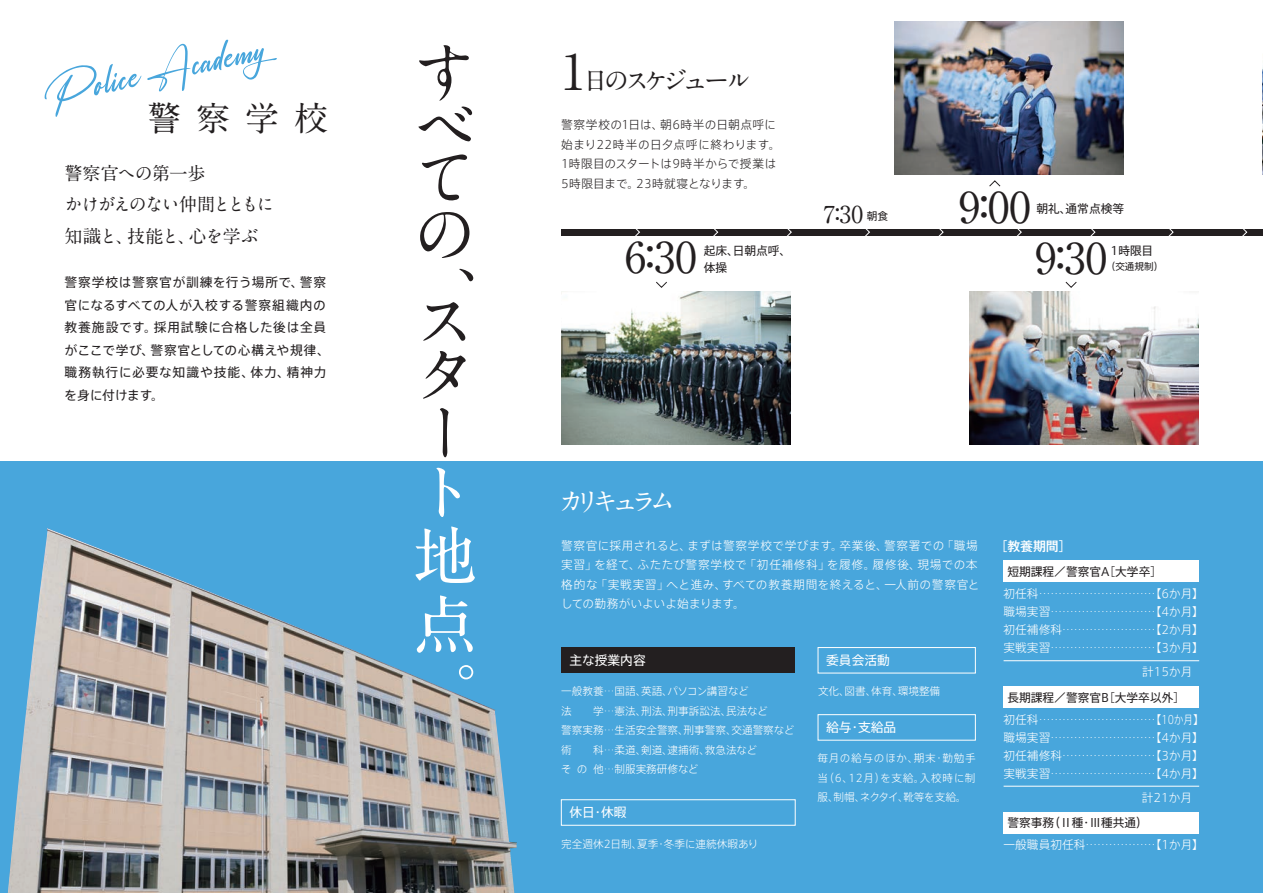
<style>
.page{position:relative;width:1263px;height:893px;background:#fff}
.page>*{position:absolute;margin:0;border:0;box-sizing:border-box;transform-origin:0 0}
.t1{font:700 64.5px/58.8px "A1 Mincho Std";color:#231f20}
.t2{font:700 64.5px/66.3px "A1 Mincho Std";color:#fff}
.t3{font:55.35px "Rosellinda Alyamore";color:#48a6dc}
.t4{font:700 48.9px "A1 Mincho Std";color:#231f20}
.t5{font:700 42.45px "A1 Mincho Std";color:#231f20}
.t6{font:700 34.05px "A1 Mincho Std";color:#231f20}
.t7{font:700 25.5px "A1 Mincho Std";letter-spacing:-.195em;color:#231f20}
.t8{font:700 25.5px "A1 Mincho Std";letter-spacing:-.28em;color:#fff}
.t9{font:700 23.4px "A1 Mincho Std";color:#231f20}
.t10{font:700 18px "A1 Mincho Std";letter-spacing:-.11em;color:#231f20}
.t11{font:700 18px "A1 Mincho Std";letter-spacing:-.07em;color:#231f20}
.t12{font:700 18px "A1 Mincho Std";letter-spacing:-.025em;color:#231f20}
.t13{font:12.75px/22.5px "Axis Std";letter-spacing:.045em;color:#231f20}
.t14{font:12.75px "Axis Std";color:#fff}
.t15{font:500 12.75px "Axis Std";color:#fff}
.t16{font:300 11.7px/18px "Axis Std";letter-spacing:.005em;color:#fff;text-align:justify}
.t17{font:11.7px/16.5px "Axis Std";color:#231f20}
.t18{font:300 11.7px "Axis Std";letter-spacing:.02em;color:#231f20}
.t19{font:300 11.7px "Axis Std";letter-spacing:.04em;color:#231f20}
.t20{font:300 11.7px "Axis Std";letter-spacing:.05em;color:#fff}
.t21{font:300 11.7px "Axis Std";letter-spacing:.025em;color:#fff}
.t22{font:300 11.7px "Axis Std";letter-spacing:.04em;color:#fff}
.t23{font:300 11.7px "Axis Std";letter-spacing:-.01em;color:#231f20}
.t24{font:300 10.65px/19.5px "Axis Std";color:#fff}
.t25{font:300 10.65px "Axis Std";letter-spacing:-.025em;color:#fff}
.t26{font:300 10.65px "Axis Std";letter-spacing:.055em;color:#fff}
.t27{font:300 10.65px "Axis Std";letter-spacing:-.07em;color:#fff}
.t28{font:10.65px "Axis Std";color:#231f20}
.t29{font:9.6px "Axis Std";color:#231f20}
</style>
<div class="page">
<div style="left:0;top:461px;width:1263px;height:432px;background:#48a6dc"></div>
<div style="left:1003px;top:812px;width:196px;height:21px;background:#fff"></div>
<div style="left:561px;top:647px;width:234px;height:26px;background:#231f20"></div>
<div style="left:561px;top:799px;width:234px;height:27px;border:1px solid #fff"></div>
<div style="left:818px;top:647px;width:158px;height:26px;border:1px solid #fff"></div>
<div style="left:818px;top:714px;width:158px;height:26px;border:1px solid #fff"></div>
<div style="left:1003px;top:560px;width:196px;height:22px;background:#fff"></div>
<hr style="left:1003px;top:660px;width:196px;height:1px;background:#fff">
<div style="left:1003px;top:686px;width:196px;height:22px;background:#fff"></div>
<hr style="left:1003px;top:786px;width:196px;height:1px;background:#fff">
<img style="left:8px;top:528px;width:509px;height:365px">
<div style="left:561px;top:229px;width:702px;height:6px;background:#231f20"></div>
<svg style="left:629px;top:229px;width:12px;height:7px"></svg>
<svg style="left:781px;top:229px;width:11px;height:7px"></svg>
<svg style="left:933px;top:229px;width:11px;height:7px"></svg>
<svg style="left:656px;top:281px;width:11px;height:7px"></svg>
<svg style="left:989px;top:180px;width:12px;height:7px"></svg>
<svg style="left:1065px;top:281px;width:12px;height:7px"></svg>
<svg style="left:1085px;top:229px;width:11px;height:7px"></svg>
<svg style="left:1236px;top:229px;width:12px;height:7px"></svg>
<svg style="left:708px;top:229px;width:11px;height:7px"></svg>
<svg style="left:859px;top:229px;width:12px;height:7px"></svg>
<svg style="left:1011px;top:229px;width:11px;height:7px"></svg>
<svg style="left:1163px;top:229px;width:11px;height:7px"></svg>
<img style="left:894px;top:21px;width:230px;height:153px">
<img style="left:1262px;top:21px;width:1px;height:153px">
<img style="left:969px;top:291px;width:230px;height:153px">
<img style="left:561px;top:291px;width:230px;height:153px">
<h2 class="t3" style="left:37px;top:65px;width:229px;rotate:-12deg">Police Academy</h2>
<h3 class="t6" style="left:147px;top:90px;width:182px">警察学校</h3>
<h3 class="t12" style="left:65px;top:159px;width:143px">警察官への第一歩</h3>
<h3 class="t10" style="left:65px;top:190px;width:211px">かけがえのない仲間とともに</h3>
<h3 class="t11" style="left:188px;top:221px;width:72px">心を学ぶ</h3>
<h3 class="t11" style="left:65px;top:221px;width:70px">知識と、</h3>
<h3 class="t11" style="left:127px;top:221px;width:70px">技能と、</h3>
<p class="t13" style="left:65px;top:270px;width:241px">警察学校は警察官が訓練を行う場所で、</p>
<p class="t13" style="left:65px;top:293px;width:263px">官になるすべての人が入校する警察組織内の</p>
<p class="t13" style="left:154px;top:315px;width:174px">採用試験に合格した後は全員</p>
<p class="t13" style="left:300px;top:270px;width:28px">警察</p>
<p class="t13" style="left:151px;top:315px;width:181px;text-indent:-86px">教養施設です。<br>警察官としての心構えや規律、</p>
<p class="t13" style="left:65px;top:338px;width:91px">がここで学び、</p>
<p class="t13" style="left:65px;top:360px;width:191px">職務執行に必要な知識や技能、を身に付けます。</p>
<p class="t13" style="left:250px;top:360px;width:41px">体力、</p>
<p class="t13" style="left:287px;top:360px;width:41px">精神力</p>
<h1 class="t1" style="left:413px;top:37px;width:61px;line-height:54.3px">すべ</h1>
<h1 class="t1" style="left:413px;top:139px;width:58px;line-height:57.3px">ての</h1>
<h1 class="t1" style="left:413px;top:271px;width:62px">ス、</h1>
<h1 class="t1" style="left:413px;top:336px;width:54px">ター</h1>
<h1 class="t2" style="left:413px;top:450px;width:64px">ト地点</h1>
<h1 class="t2" style="left:413px;top:652px;width:62px">。</h1>
<h3 class="t4" style="left:561px;top:32px;width:26px">1</h3>
<h3 class="t7" style="left:583px;top:60px;width:170px">日のスケジュール</h3>
<p class="t18" style="left:561px;top:116px;width:104px">警察学校の1日は、</p>
<p class="t19" style="left:561px;top:136px;width:221px">始まり22時半の日夕点呼に終わります。</p>
<p class="t18" style="left:561px;top:155px;width:216px">1時限目のスタートは9時半からで授業は</p>
<p class="t23" style="left:636px;top:175px;width:120px">23時就寝となります。</p>
<p class="t18" style="left:660px;top:116px;width:117px">朝6時半の日朝点呼に</p>
<p class="t18" style="left:561px;top:175px;width:80px">5時限目まで。</p>
<h3 class="t9" style="left:823px;top:195px;width:41px">7：30</h3>
<p class="t28" style="left:867px;top:208px;width:23px">朝食</p>
<h3 class="t5" style="left:959px;top:173px;width:73px">9：00</h3>
<p class="t17" style="left:1065px;top:200px;width:60px">通常点検等</p>
<p class="t17" style="left:1036px;top:200px;width:37px">朝礼、</p>
<h3 class="t5" style="left:625px;top:223px;width:73px">6：30</h3>
<p class="t17" style="left:1110px;top:242px;width:44px">1時限目</p>
<h3 class="t5" style="left:1035px;top:223px;width:73px">9：30</h3>
<p class="t17" style="left:733px;top:242px;width:60px">日朝点呼、</p>
<p class="t17" style="left:704px;top:242px;width:37px">起床、体操</p>
<p class="t29" style="left:1106px;top:259px;width:59px">（交通規制(</p>
<h3 class="t8" style="left:558px;top:481px;width:119px">カリキュラム</h3>
<p class="t22" style="left:688px;top:537px;width:157px">まずは警察学校で学びます。</p>
<p class="t16" style="left:942px;top:535px;width:38px">「職場</p>
<p class="t16" style="left:561px;top:535px;width:131px">警察官に採用されると、</p>
<p class="t16" style="left:839px;top:535px;width:50px">卒業後、</p>
<p class="t16" style="left:884px;top:535px;width:62px">警察署での</p>
<p class="t20" style="left:638px;top:556px;width:111px">ふたたび警察学校で</p>
<p class="t16" style="left:744px;top:555px;width:87px">「初任補修科」</p>
<p class="t16" style="left:827px;top:555px;width:50px">を履修。</p>
<p class="t16" style="left:872px;top:555px;width:50px">履修後、</p>
<p class="t16" style="left:561px;top:555px;width:37px">実習」</p>
<p class="t16" style="left:594px;top:555px;width:48px">を経て、</p>
<p class="t16" style="left:917px;top:555px;width:62px">現場での本</p>
<p class="t16" style="left:595px;top:575px;width:75px">「実戦実習」</p>
<p class="t16" style="left:561px;top:574px;width:185px;line-height:19.5px">格的な<br>しての勤務がいよいよ始まります。</p>
<p class="t21" style="left:722px;top:576px;width:167px">すべての教養期間を終えると、</p>
<p class="t20" style="left:884px;top:576px;width:97px">一人前の警察官と</p>
<p class="t16" style="left:666px;top:575px;width:61px">へと進み、</p>
<p class="t14" style="left:569px;top:651px;width:78px">主な授業内容</p>
<p class="t24" style="left:561px;top:681px;width:87px">一般教養…国語、</p>
<p class="t24" style="left:641px;top:681px;width:33px">英語、</p>
<p class="t27" style="left:668px;top:684px;width:83px">パソコン講習など</p>
<p class="t24" style="left:561px;top:701px;width:87px">法　　学…憲法、</p>
<p class="t24" style="left:641px;top:701px;width:33px">刑法、</p>
<p class="t24" style="left:668px;top:701px;width:65px">刑事訴訟法、</p>
<p class="t24" style="left:726px;top:701px;width:43px">民法など</p>
<p class="t24" style="left:561px;top:720px;width:129px">警察実務…生活安全警察、</p>
<p class="t24" style="left:684px;top:720px;width:55px">刑事警察、</p>
<p class="t24" style="left:731px;top:720px;width:64px">交通警察など</p>
<p class="t24" style="left:705px;top:739px;width:54px">救急法など</p>
<p class="t24" style="left:593px;top:739px;width:107px;text-indent:-32px">術　　科…柔道、<br>他…制服実務研修など</p>
<p class="t24" style="left:641px;top:739px;width:33px">剣道、</p>
<p class="t24" style="left:668px;top:739px;width:44px">逮捕術、</p>
<p class="t24" style="left:561px;top:759px;width:28px">その</p>
<p class="t14" style="left:569px;top:803px;width:27px">休日</p>
<p class="t14" style="left:601px;top:803px;width:27px">休暇</p>
<p class="t14" style="left:592px;top:803px;width:14px">・</p>
<p class="t24" style="left:664px;top:833px;width:96px">冬季に連続休暇あり</p>
<p class="t24" style="left:561px;top:833px;width:83px">完全週休2日制、</p>
<p class="t24" style="left:637px;top:833px;width:23px">夏季</p>
<p class="t24" style="left:656px;top:833px;width:12px">・</p>
<p class="t14" style="left:826px;top:651px;width:65px">委員会活動</p>
<p class="t24" style="left:818px;top:681px;width:33px">文化、</p>
<p class="t24" style="left:845px;top:681px;width:33px">図書、</p>
<p class="t24" style="left:871px;top:681px;width:33px">体育、</p>
<p class="t24" style="left:898px;top:681px;width:44px">環境整備</p>
<p class="t14" style="left:858px;top:718px;width:40px">支給品</p>
<p class="t14" style="left:826px;top:718px;width:27px">給与</p>
<p class="t14" style="left:848px;top:718px;width:14px">・</p>
<p class="t26" style="left:817px;top:750px;width:102px">毎月の給与のほか、</p>
<p class="t24" style="left:914px;top:748px;width:23px">期末</p>
<p class="t24" style="left:942px;top:748px;width:35px">勤勉手</p>
<p class="t24" style="left:934px;top:748px;width:12px">・</p>
<p class="t24" style="left:817px;top:767px;width:37px">（当 6、</p>
<p class="t24" style="left:848px;top:767px;width:38px">12月）</p>
<p class="t24" style="left:880px;top:767px;width:46px">を支給。</p>
<p class="t24" style="left:920px;top:767px;width:57px">入校時に制</p>
<p class="t24" style="left:833px;top:787px;width:33px">制帽、</p>
<p class="t25" style="left:860px;top:789px;width:108px">ネクタイ靴等を支給。</p>
<p class="t24" style="left:898px;top:787px;width:12px">、</p>
<p class="t24" style="left:817px;top:787px;width:23px">服、</p>
<p class="t15" style="left:994px;top:536px;width:79px">［教養期間[</p>
<p class="t17" style="left:1103px;top:562px;width:60px">［大学卒[</p>
<p class="t17" style="left:1007px;top:562px;width:103px">短期課程／警察官A</p>
<p class="t16" style="left:1003px;top:584px;width:202px">初任科…………………………【6か月【職場実習………………………【4か月【初任補修科……………………【2か月【実戦実習………………………【3か月【</p>
<p class="t17" style="left:1103px;top:688px;width:83px">［大学卒以外[</p>
<p class="t17" style="left:1007px;top:688px;width:103px">長期課程／警察官B</p>
<p class="t16" style="left:1003px;top:710px;width:203px">初任科…………………………【10か月【職場実習………………………【4か月【初任補修科……………………【3か月【実戦実習………………………【4か月【</p>
<p class="t17" style="left:1048px;top:814px;width:37px">（Ⅱ種</p>
<p class="t17" style="left:1089px;top:814px;width:60px">Ⅲ種共通(</p>
<p class="t17" style="left:1007px;top:814px;width:48px">警察事務</p>
<p class="t17" style="left:1080px;top:814px;width:13px">・</p>
<p class="t16" style="left:1003px;top:835px;width:202px">一般職員初任科………………【1か月【</p>
</div>
